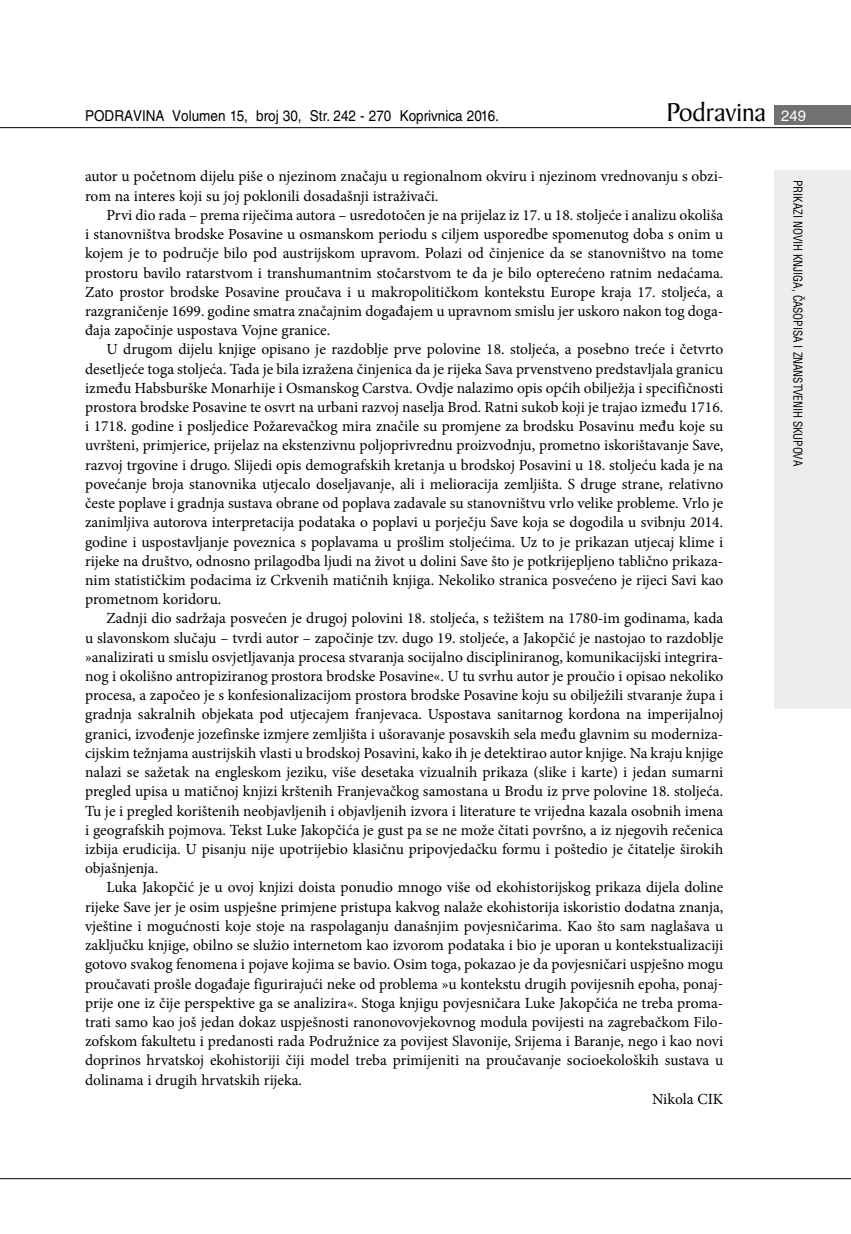
<style>
.page{position:relative;width:851px;height:1234px;background:#fff}
.page>*{position:absolute;margin:0;border:0;box-sizing:border-box;transform-origin:0 0}
.t1{font:27.6px "Baker Signet BT";color:#000}
.t2{font:15.45px "Minion Pro";color:#000}
.t3{font:15px "Helvetica LT Skin 29";color:#000;scale:.9 1}
.t4{font:condensed 12px "Helvetica LT Skin 29";letter-spacing:-.005em;color:#000;scale:.95 1}
.s1{font-family:"Helvetica LT Skin 29";font-size:15px;color:#fff}
</style>
<div class="page">
<div style="left:774px;top:170px;width:76px;height:538px;background:#eceded"></div>
<div style="left:774px;top:105px;width:76px;height:19px;background:#707172"></div>
<hr style="left:0;top:127px;width:850px;height:1px;background:#000">
<hr style="left:0;top:1177px;width:850px;height:1px;background:#000">
<p class="t3" style="left:85px;top:107px;width:462px">PODRAVINA Volumen 15, broj 30, Str. 242 - 270 Koprivnica 2016.</p>
<h1 class="t1" style="left:666px;top:95px;width:141px">Podravina <span class="s1">249</span></h1>
<p class="t2" style="left:85px;top:166px;width:639px">autor u početnom dijelu piše o njezinom značaju u regionalnom okviru i njezinom vrednovanju s obzi-</p>
<p class="t2" style="left:85px;top:185px;width:355px">rom na interes koji su joj poklonili dosadašnji istraživači.</p>
<p class="t2" style="left:106px;top:204px;width:618px">Prvi dio rada – prema riječima autora – usredotočen je na prijelaz iz 17. u 18. stoljeće i analizu okoliša</p>
<p class="t2" style="left:85px;top:224px;width:639px">i stanovništva brodske Posavine u osmanskom periodu s ciljem usporedbe spomenutog doba s onim u</p>
<p class="t2" style="left:85px;top:243px;width:639px">kojem je to područje bilo pod austrijskom upravom. Polazi od činjenice da se stanovništvo na tome</p>
<p class="t2" style="left:85px;top:262px;width:639px">prostoru bavilo ratarstvom i transhumantnim stočarstvom te da je bilo opterećeno ratnim nedaćama.</p>
<p class="t2" style="left:85px;top:281px;width:639px">Zato prostor brodske Posavine proučava i u makropolitičkom kontekstu Europe kraja 17. stoljeća, a</p>
<p class="t2" style="left:85px;top:300px;width:639px">razgraničenje 1699. godine smatra značajnim događajem u upravnom smislu jer uskoro nakon tog doga-</p>
<p class="t2" style="left:85px;top:320px;width:247px">đaja započinje uspostava Vojne granice.</p>
<p class="t2" style="left:106px;top:339px;width:618px">U drugom dijelu knjige opisano je razdoblje prve polovine 18. stoljeća, a posebno treće i četvrto</p>
<p class="t2" style="left:85px;top:358px;width:639px">desetljeće toga stoljeća. Tada je bila izražena činjenica da je rijeka Sava prvenstveno predstavljala granicu</p>
<p class="t2" style="left:85px;top:377px;width:639px">između Habsburške Monarhije i Osmanskog Carstva. Ovdje nalazimo opis općih obilježja i specifičnosti</p>
<p class="t2" style="left:85px;top:396px;width:639px">prostora brodske Posavine te osvrt na urbani razvoj naselja Brod. Ratni sukob koji je trajao između 1716.</p>
<p class="t2" style="left:85px;top:416px;width:639px">i 1718. godine i posljedice Požarevačkog mira značile su promjene za brodsku Posavinu među koje su</p>
<p class="t2" style="left:85px;top:435px;width:639px">uvršteni, primjerice, prijelaz na ekstenzivnu poljoprivrednu proizvodnju, prometno iskorištavanje Save,</p>
<p class="t2" style="left:85px;top:454px;width:639px">razvoj trgovine i drugo. Slijedi opis demografskih kretanja u brodskoj Posavini u 18. stoljeću kada je na</p>
<p class="t2" style="left:85px;top:473px;width:639px">povećanje broja stanovnika utjecalo doseljavanje, ali i melioracija zemljišta. S druge strane, relativno</p>
<p class="t2" style="left:85px;top:492px;width:639px">česte poplave i gradnja sustava obrane od poplava zadavale su stanovništvu vrlo velike probleme. Vrlo je</p>
<p class="t2" style="left:85px;top:512px;width:639px">zanimljiva autorova interpretacija podataka o poplavi u porječju Save koja se dogodila u svibnju 2014.</p>
<p class="t2" style="left:85px;top:531px;width:639px">godine i uspostavljanje poveznica s poplavama u prošlim stoljećima. Uz to je prikazan utjecaj klime i</p>
<p class="t2" style="left:85px;top:550px;width:639px">rijeke na društvo, odnosno prilagodba ljudi na život u dolini Save što je potkrijepljeno tablično prikaza-</p>
<p class="t2" style="left:85px;top:569px;width:639px">nim statističkim podacima iz Crkvenih matičnih knjiga. Nekoliko stranica posvećeno je rijeci Savi kao</p>
<p class="t2" style="left:85px;top:588px;width:138px">prometnom koridoru.</p>
<p class="t2" style="left:106px;top:608px;width:618px">Zadnji dio sadržaja posvećen je drugoj polovini 18. stoljeća, s težištem na 1780-im godinama, kada</p>
<p class="t2" style="left:85px;top:627px;width:639px">u slavonskom slučaju – tvrdi autor – započinje tzv. dugo 19. stoljeće, a Jakopčić je nastojao to razdoblje</p>
<p class="t2" style="left:85px;top:646px;width:639px">»analizirati u smislu osvjetljavanja procesa stvaranja socijalno discipliniranog, komunikacijski integrira-</p>
<p class="t2" style="left:85px;top:665px;width:639px">nog i okolišno antropiziranog prostora brodske Posavine«. U tu svrhu autor je proučio i opisao nekoliko</p>
<p class="t2" style="left:85px;top:684px;width:639px">procesa, a započeo je s konfesionalizacijom prostora brodske Posavine koju su obilježili stvaranje župa i</p>
<p class="t2" style="left:85px;top:704px;width:639px">gradnja sakralnih objekata pod utjecajem franjevaca. Uspostava sanitarnog kordona na imperijalnoj</p>
<p class="t2" style="left:85px;top:723px;width:639px">granici, izvođenje jozefinske izmjere zemljišta i ušoravanje posavskih sela među glavnim su moderniza-</p>
<p class="t2" style="left:85px;top:742px;width:639px">cijskim težnjama austrijskih vlasti u brodskoj Posavini, kako ih je detektirao autor knjige. Na kraju knjige</p>
<p class="t2" style="left:85px;top:761px;width:639px">nalazi se sažetak na engleskom jeziku, više desetaka vizualnih prikaza (slike i karte) i jedan sumarni</p>
<p class="t2" style="left:85px;top:780px;width:639px">pregled upisa u matičnoj knjizi krštenih Franjevačkog samostana u Brodu iz prve polovine 18. stoljeća.</p>
<p class="t2" style="left:85px;top:800px;width:639px">Tu je i pregled korištenih neobjavljenih i objavljenih izvora i literature te vrijedna kazala osobnih imena</p>
<p class="t2" style="left:85px;top:819px;width:639px">i geografskih pojmova. Tekst Luke Jakopčića je gust pa se ne može čitati površno, a iz njegovih rečenica</p>
<p class="t2" style="left:85px;top:838px;width:639px">izbija erudicija. U pisanju nije upotrijebio klasičnu pripovjedačku formu i poštedio je čitatelje širokih</p>
<p class="t2" style="left:85px;top:857px;width:75px">objašnjenja.</p>
<p class="t2" style="left:106px;top:876px;width:618px">Luka Jakopčić je u ovoj knjizi doista ponudio mnogo više od ekohistorijskog prikaza dijela doline</p>
<p class="t2" style="left:85px;top:896px;width:639px">rijeke Save jer je osim uspješne primjene pristupa kakvog nalaže ekohistorija iskoristio dodatna znanja,</p>
<p class="t2" style="left:85px;top:915px;width:639px">vještine i mogućnosti koje stoje na raspolaganju današnjim povjesničarima. Kao što sam naglašava u</p>
<p class="t2" style="left:85px;top:934px;width:639px">zaključku knjige, obilno se služio internetom kao izvorom podataka i bio je uporan u kontekstualizaciji</p>
<p class="t2" style="left:85px;top:953px;width:639px">gotovo svakog fenomena i pojave kojima se bavio. Osim toga, pokazao je da povjesničari uspješno mogu</p>
<p class="t2" style="left:85px;top:972px;width:639px">proučavati prošle događaje figurirajući neke od problema »u kontekstu drugih povijesnih epoha, ponaj-</p>
<p class="t2" style="left:85px;top:992px;width:639px">prije one iz čije perspektive ga se analizira«. Stoga knjigu povjesničara Luke Jakopčića ne treba proma-</p>
<p class="t2" style="left:85px;top:1011px;width:639px">trati samo kao još jedan dokaz uspješnosti ranonovovjekovnog modula povijesti na zagrebačkom Filo-</p>
<p class="t2" style="left:85px;top:1030px;width:639px">zofskom fakultetu i predanosti rada Podružnice za povijest Slavonije, Srijema i Baranje, nego i kao novi</p>
<p class="t2" style="left:85px;top:1049px;width:639px">doprinos hrvatskoj ekohistoriji čiji model treba primijeniti na proučavanje socioekoloških sustava u</p>
<p class="t2" style="left:85px;top:1068px;width:218px">dolinama i drugih hrvatskih rijeka.</p>
<p class="t2" style="left:652px;top:1088px;width:73px">Nikola CIK</p>
<p class="t4" style="left:805px;top:180px;width:302px;rotate:90deg">PRIKAZI NOVIH KNJIGA, ČASOPISA I ZNANSTVENIH SKUPOVA</p>
</div>
